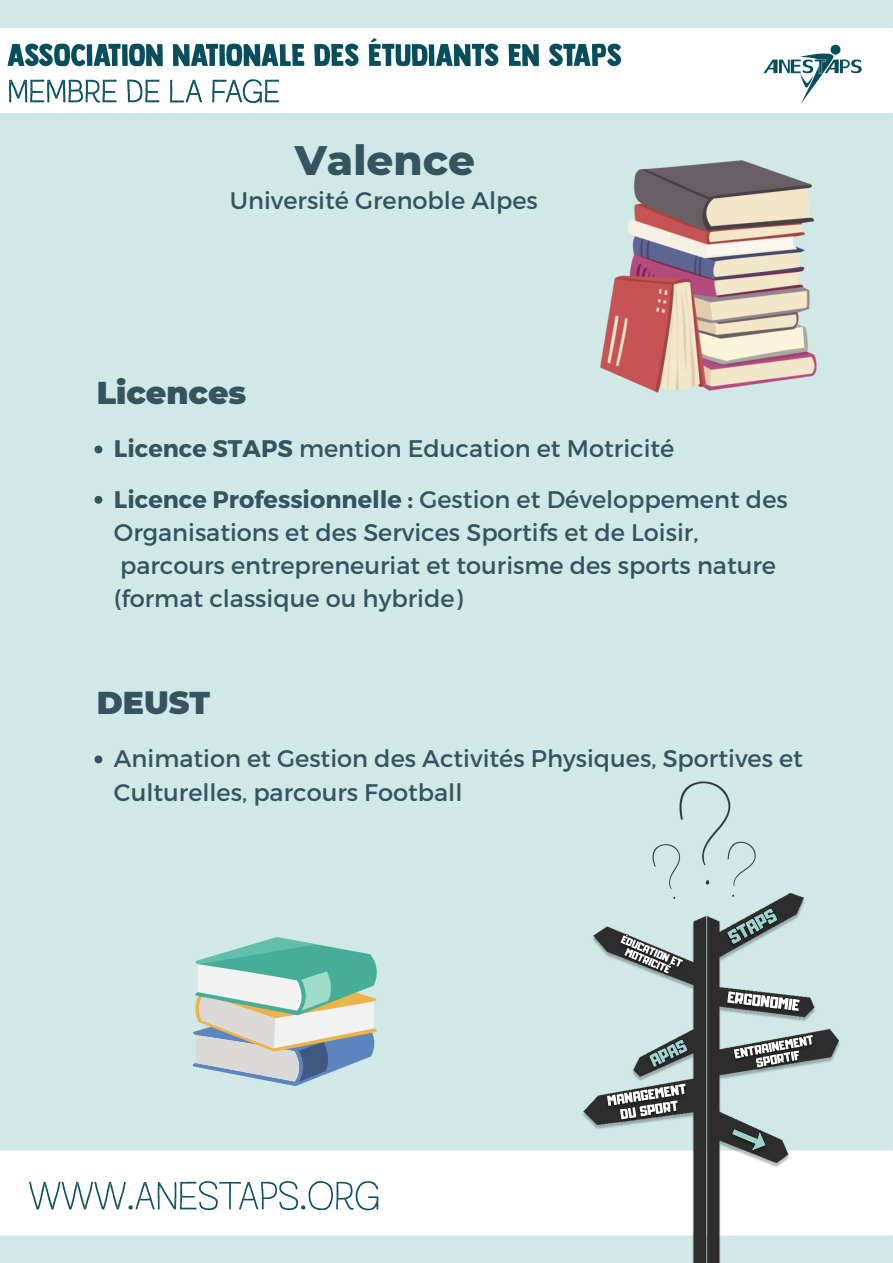
<style>
.page{position:relative;width:893px;height:1263px;background:#fff}
.page>*{position:absolute;margin:0;border:0;box-sizing:border-box;transform-origin:0 0}
.t1{font:800 42px "Montserrat";color:#34555e}
.t2{font:900 31.5px "Montserrat";color:#34555e}
.t3{font:24px/33.2px "Montserrat";color:#34555e}
.s1{font-weight:700}
</style>
<div class="page">
<img style="left:0;top:0;width:893px;height:1263px">
<img style="left:600px;top:161px;width:216px;height:231px">
<svg style="left:94px;top:445px;width:8px;height:8px"></svg>
<svg style="left:94px;top:755px;width:8px;height:8px"></svg>
<svg style="left:193px;top:937px;width:184px;height:149px"></svg>
<svg style="left:94px;top:496px;width:8px;height:8px"></svg>
<h1 class="t1" style="left:295px;top:134px;width:182px">Valence</h1>
<p class="t3" style="left:230px;top:183px;width:309px">Université Grenoble Alpes</p>
<h2 class="t2" style="left:97px;top:373px;width:151px">Licences</h2>
<p class="t3" style="left:114px;top:431px;width:562px"><span class="s1">Licence STAPS</span> mention Education et Motricité</p>
<p class="t3" style="left:114px;top:481px;width:675px"><span class="s1">Licence Professionnelle :</span> Gestion et Développement des Organisations et des Services Sportifs et de Loisir, parcours entrepreneuriat et tourisme des sports nature (format classique ou hybride)</p>
<h2 class="t2" style="left:97px;top:683px;width:115px">DEUST</h2>
<p class="t3" style="left:114px;top:741px;width:690px">Animation et Gestion des Activités Physiques, Sportives et<br>Culturelles, parcours Football</p>
</div>
